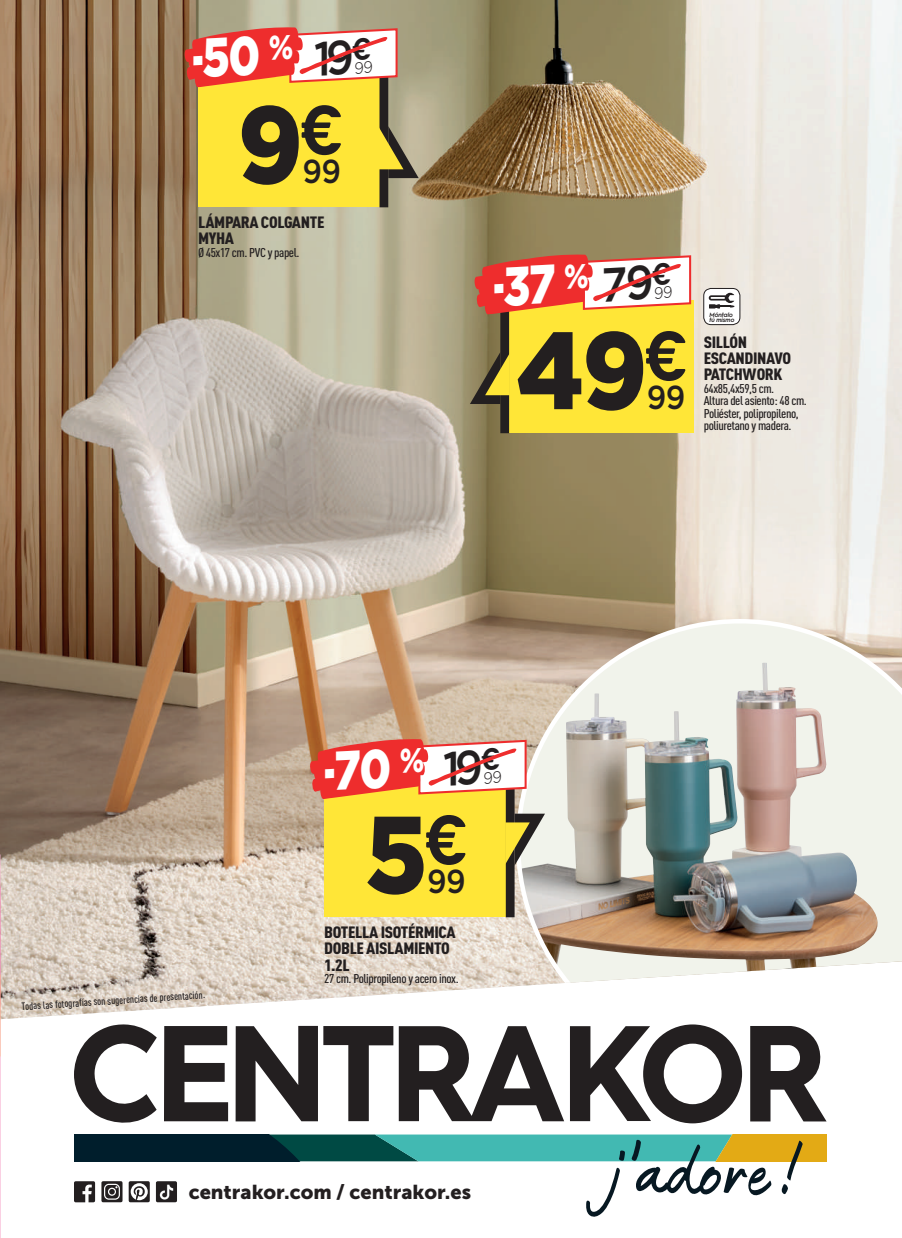
<style>
.page{position:relative;width:902px;height:1238px;background:#fff}
.page>*{position:absolute;margin:0;border:0;box-sizing:border-box;transform-origin:0 0}
.t1{font:900 109.2px "Gotham";color:#231f20;scale:.9 1}
.t2{font:900 54.6px "Gotham";color:#fff;scale:.5 1}
.t3{font:500 33.15px "Gotham";color:#231f20;scale:.9 1}
.t4{font:19.95px "Museo Sans 900";color:#231f20}
.t5{font:900 condensed 16.2px/16.2px "DINOT";letter-spacing:-.02em;color:#231f20;scale:1.1 1}
.t6{font:500 condensed 12.6px/12.6px "DINOT";letter-spacing:-.03em;color:#231f20;scale:1.1 1}
.t7{font:500 condensed 10.5px "DINOT";color:#231f20}
.t8{font:italic 600 6.45px/5.2px "Hurme Geometric Sans 1";letter-spacing:-.02em;color:#231f20;scale:.95 1}
.s1{font-weight:900;font-size:109.2px}
.s2{font-weight:500;font-size:33.15px}
</style>
<div class="page">
<img style="left:0;top:0;width:901px;height:1019px">
<img style="left:516px;top:619px;width:385px;height:400px">
<svg style="left:0;top:440px;width:1px;height:18px"></svg>
<svg style="left:0;top:854px;width:1px;height:182px"></svg>
<svg style="left:74px;top:1024px;width:83px;height:99px"></svg>
<svg style="left:164px;top:1026px;width:64px;height:95px"></svg>
<svg style="left:235px;top:1025px;width:158px;height:96px"></svg>
<svg style="left:399px;top:1026px;width:165px;height:95px"></svg>
<svg style="left:570px;top:1024px;width:172px;height:99px"></svg>
<svg style="left:750px;top:1026px;width:76px;height:95px"></svg>
<svg style="left:74px;top:1134px;width:752px;height:83px"></svg>
<div style="left:198px;top:75px;width:182px;height:132px;background:#ffe637"></div>
<div style="left:379px;top:75px;width:9px;height:132px;background:#231f20"></div>
<svg style="left:379px;top:126px;width:39px;height:52px"></svg>
<div style="left:324px;top:784px;width:182px;height:133px;background:#ffe637"></div>
<div style="left:505px;top:784px;width:9px;height:133px;background:#231f20"></div>
<svg style="left:505px;top:813px;width:40px;height:52px"></svg>
<div style="left:508px;top:300px;width:185px;height:133px;background:#ffe637"></div>
<div style="left:500px;top:300px;width:9px;height:133px;background:#231f20"></div>
<svg style="left:470px;top:352px;width:39px;height:52px"></svg>
<svg style="left:502px;top:541px;width:284px;height:28px"></svg>
<div style="left:703px;top:288px;width:36px;height:36px;background:#fff;border-radius:7px"></div>
<div style="left:703px;top:288px;width:37px;height:37px;border:1px solid #231f20;border-radius:7px"></div>
<svg style="left:708px;top:293px;width:26px;height:15px"></svg>
<svg style="left:183px;top:22px;width:215px;height:66px"></svg>
<svg style="left:472px;top:249px;width:220px;height:66px"></svg>
<svg style="left:308px;top:733px;width:219px;height:67px"></svg>
<h2 class="t2" style="left:189px;top:21px;width:205px;rotate:-3deg">-50 <sup>%</sup></h2>
<h3 class="t3" style="left:237px;top:150px;width:117px"><span class="s1">9</span><sup>€</sup>99</h3>
<p class="t5" style="left:198px;top:214px;width:116px">LÁMPARA COLGANTE<br>MYHA</p>
<p class="t6" style="left:198px;top:246px;width:94px">Ø 45x17 cm. PVC y papel.</p>
<h2 class="t2" style="left:490px;top:249px;width:194px;rotate:-3deg">-37 <sup>%</sup></h2>
<p class="t8" style="left:709px;top:311px;width:28px">Móntalo tú mismo</p>
<h1 class="t1" style="left:516px;top:295px;width:190px">49<sup>€</sup><span class="s2">99</span></h1>
<p class="t5" style="left:703px;top:333px;width:81px">SILLÓN<br>ESCANDINAVO<br>PATCHWORK</p>
<p class="t6" style="left:703px;top:382px;width:95px">64x85,4x59,5 cm.<br>Altura del asiento: 48 cm.<br>Poliéster, polipropileno, poliuretano y madera.</p>
<h2 class="t2" style="left:321px;top:734px;width:203px;rotate:-3deg">-70 <sup>%</sup></h2>
<p class="t7" style="left:21px;top:1000px;width:185px;rotate:-4deg">Todas las fotografías son sugerencias de presentación.</p>
<h3 class="t3" style="left:365px;top:859px;width:114px"><span class="s1">5</span><sup>€</sup>99</h3>
<p class="t5" style="left:324px;top:924px;width:121px">BOTELLA ISOTÉRMICA<br>DOBLE AISLAMIENTO<br>1.2L</p>
<p class="t6" style="left:324px;top:972px;width:124px">27 cm. Polipropileno y acero inox.</p>
<h3 class="t4" style="left:189px;top:1180px;width:284px">centrakor.com / centrakor.es</h3>
</div>
